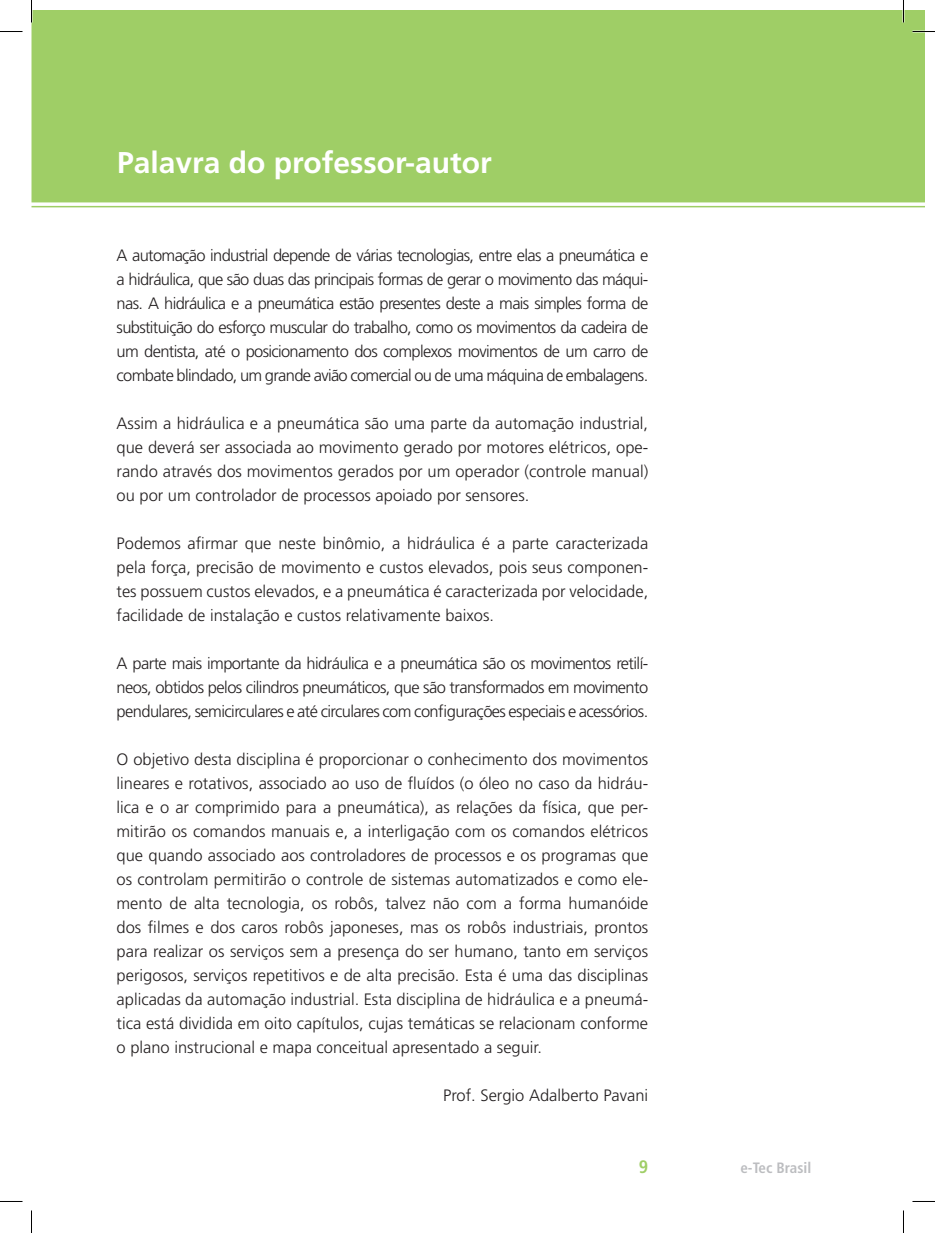
<style>
.page{position:relative;width:935px;height:1233px;background:#fff}
.page>*{position:absolute;margin:0;border:0;box-sizing:border-box;transform-origin:0 0}
.t1{font:700 30px "Frutiger LT Std";color:#fff}
.t2{font:700 condensed 18px "Frutiger LT Std";color:#9fce66}
.t3{font:300 16.5px/24px "Frutiger LT Std";color:#231f20;text-align:justify}
.t4{font:700 condensed 15px "Frutiger LT Std";color:#bcbdc0}
</style>
<div class="page">
<div style="left:32px;top:10px;width:892px;height:192px;background:#9fce66"></div>
<hr style="left:32px;top:206px;width:892px;height:1px;background:#9fce66">
<hr style="left:902px;top:0;width:2px;height:23px;background:#fff">
<svg style="left:0;top:31px;width:22px;height:1px"></svg>
<svg style="left:912px;top:31px;width:23px;height:1px"></svg>
<svg style="left:0;top:1201px;width:22px;height:1px"></svg>
<svg style="left:912px;top:1201px;width:23px;height:1px"></svg>
<svg style="left:31px;top:0;width:1px;height:23px"></svg>
<svg style="left:31px;top:1210px;width:1px;height:22px"></svg>
<svg style="left:903px;top:0;width:1px;height:23px"></svg>
<svg style="left:903px;top:1210px;width:1px;height:22px"></svg>
<h1 class="t1" style="left:117px;top:145px;width:376px">Palavra do professor-autor</h1>
<p class="t3" style="left:117px;top:243px;width:533px">A automação industrial depende de várias tecnologias, entre elas a pneumática e a hidráulica, que são duas das principais formas de gerar o movimento das máqui&shy;nas. A hidráulica e a pneumática estão presentes deste a mais simples forma de substituição do esforço muscular do trabalho, como os movimentos da cadeira de um dentista, até o posicionamento dos complexos movimentos de um carro de combate blindado, um grande avião comercial ou de uma máquina de embalagens.</p>
<p class="t3" style="left:117px;top:411px;width:533px">Assim a hidráulica e a pneumática são uma parte da automação industrial, que deverá ser associada ao movimento gerado por motores elétricos, ope&shy;rando através dos movimentos gerados por um operador (controle manual) ou por um controlador de processos apoiado por sensores.</p>
<p class="t3" style="left:117px;top:531px;width:533px">Podemos afirmar que neste binômio, a hidráulica é a parte caracterizada pela força, precisão de movimento e custos elevados, pois seus componen&shy;tes possuem custos elevados, e a pneumática é caracterizada por velocidade, facilidade de instalação e custos relativamente baixos.</p>
<p class="t3" style="left:117px;top:651px;width:533px">A parte mais importante da hidráulica e a pneumática são os movimentos retilí&shy;neos, obtidos pelos cilindros pneumáticos, que são transformados em movimento pendulares, semicirculares e até circulares com configurações especiais e acessórios.</p>
<p class="t3" style="left:117px;top:747px;width:533px">O objetivo desta disciplina é proporcionar o conhecimento dos movimentos lineares e rotativos, associado ao uso de fluídos (o óleo no caso da hidráu&shy;lica e o ar comprimido para a pneumática), as relações da física, que per&shy;mitirão os comandos manuais e, a interligação com os comandos elétricos que quando associado aos controladores de processos e os programas que os controlam permitirão o controle de sistemas automatizados e como ele&shy;mento de alta tecnologia, os robôs, talvez não com a forma humanóide dos filmes e dos caros robôs japoneses, mas os robôs industriais, prontos para realizar os serviços sem a presença do ser humano, tanto em serviços perigosos, serviços repetitivos e de alta precisão. Esta é uma das disciplinas aplicadas da automação industrial. Esta disciplina de hidráulica e a pneumá&shy;tica está dividida em oito capítulos, cujas temáticas se relacionam conforme o plano instrucional e mapa conceitual apresentado a seguir.</p>
<p class="t3" style="left:443px;top:1083px;width:207px">Prof. Sergio Adalberto Pavani</p>
<p class="t2" style="left:639px;top:1156px;width:11px">9</p>
<p class="t4" style="left:740px;top:1158px;width:72px">e-Tec Brasil</p>
</div>
